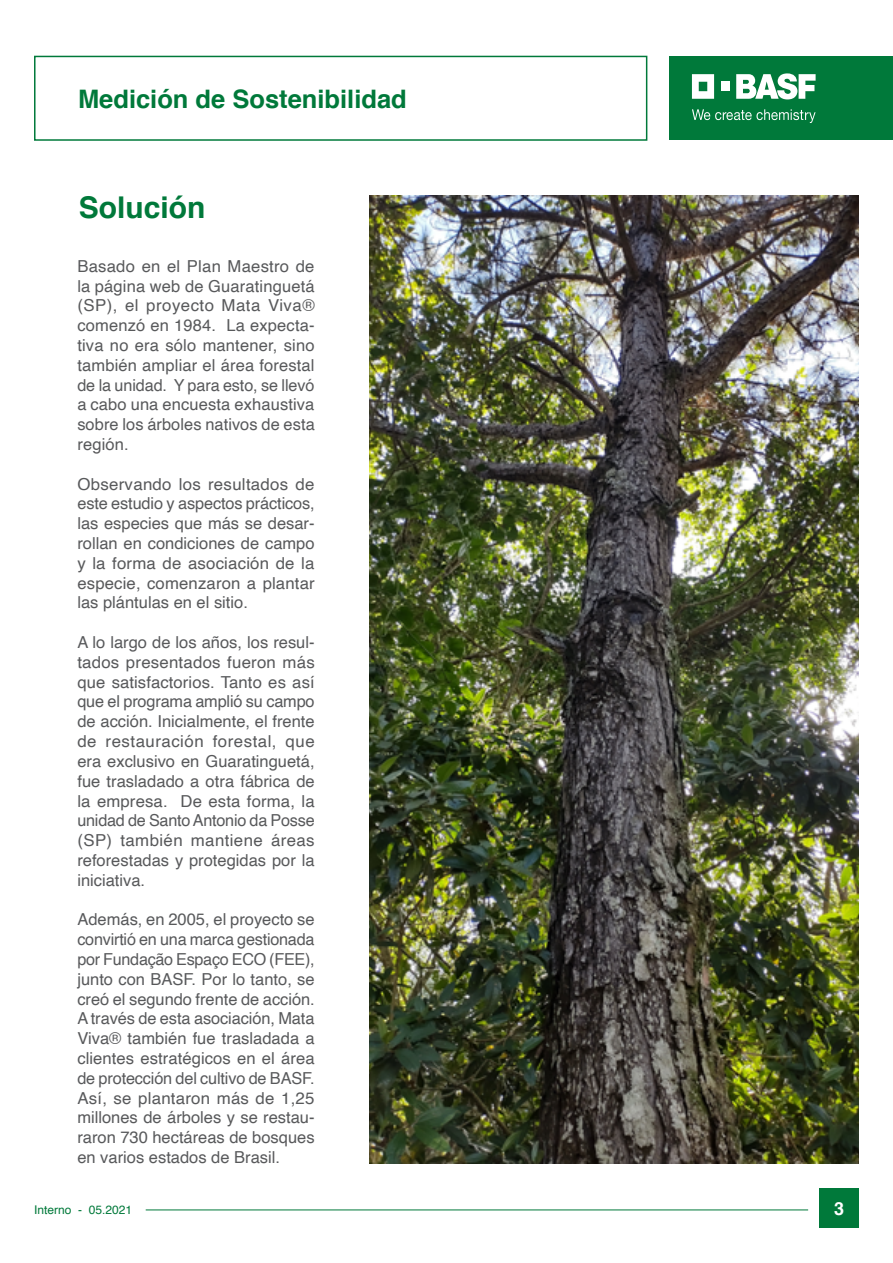
<style>
.page{position:relative;width:893px;height:1263px;background:#fff}
.page>*{position:absolute;margin:0;border:0;box-sizing:border-box;transform-origin:0 0}
.t1{font:700 30px "Helvetica";color:#00793a}
.t2{font:700 25.5px "Helvetica";color:#00793a}
.t3{font:700 18px "Helvetica";color:#fff}
.t4{font:16.5px/19.8px "Helvetica";color:#58595b;text-align:justify}
.t5{font:12px "Helvetica";color:#00793a}
</style>
<div class="page">
<div style="left:669px;top:56px;width:224px;height:84px;background:#00793a"></div>
<svg style="left:692px;top:74px;width:22px;height:25px"></svg>
<div style="left:721px;top:82px;width:8px;height:9px;background:#fff"></div>
<svg style="left:736px;top:73px;width:80px;height:26px"></svg>
<svg style="left:692px;top:109px;width:124px;height:14px"></svg>
<div style="left:34px;top:56px;width:613px;height:85px;border:2px solid #00793a"></div>
<hr style="left:146px;top:1209px;width:662px;height:1px;background:#00793a">
<div style="left:819px;top:1188px;width:40px;height:40px;background:#00793a"></div>
<img style="left:370px;top:196px;width:489px;height:967px">
<h2 class="t2" style="left:78px;top:78px;width:330px">Medición de Sostenibilidad</h2>
<h1 class="t1" style="left:79px;top:183px;width:128px">Solución</h1>
<p class="t4" style="left:77px;top:257px;width:239px">Basado en el Plan Maestro de la página web de Guaratinguetá (SP), el proyecto Mata Viva® comenzó en 1984. La expecta&shy;tiva no era sólo mantener, sino también ampliar el área forestal de la unidad. Y para esto, se llevó a cabo una encuesta exhaustiva sobre los árboles nativos de esta región.</p>
<p class="t4" style="left:77px;top:474px;width:239px">Observando los resultados de este estudio y aspectos prácticos, las especies que más se desar&shy;rollan en condiciones de campo y la forma de asociación de la especie, comenzaron a plantar las plántulas en el sitio.</p>
<p class="t4" style="left:77px;top:633px;width:239px">A lo largo de los años, los resul&shy;tados presentados fueron más que satisfactorios. Tanto es así que el programa amplió su campo de acción. Inicialmente, el frente de restauración forestal, que era exclusivo en Guaratinguetá, fue trasladado a otra fábrica de la empresa. De esta forma, la unidad de Santo Antonio da Posse (SP) también mantiene áreas reforestadas y protegidas por la iniciativa.</p>
<p class="t4" style="left:77px;top:910px;width:239px">Además, en 2005, el proyecto se convirtió en una marca gestionada por Fundação Espaço ECO (FEE), junto con BASF. Por lo tanto, se creó el segundo frente de acción.<br>A través de esta asociación, Mata Viva® también fue trasladada a clientes estratégicos en el área de protección del cultivo de BASF.<br>Así, se plantaron más de 1,25 millones de árboles y se restau&shy;raron 730 hectáreas de bosques en varios estados de Brasil.</p>
<p class="t5" style="left:34px;top:1200px;width:100px">Interno - 05.2021</p>
<p class="t3" style="left:834px;top:1194px;width:12px">3</p>
</div>
